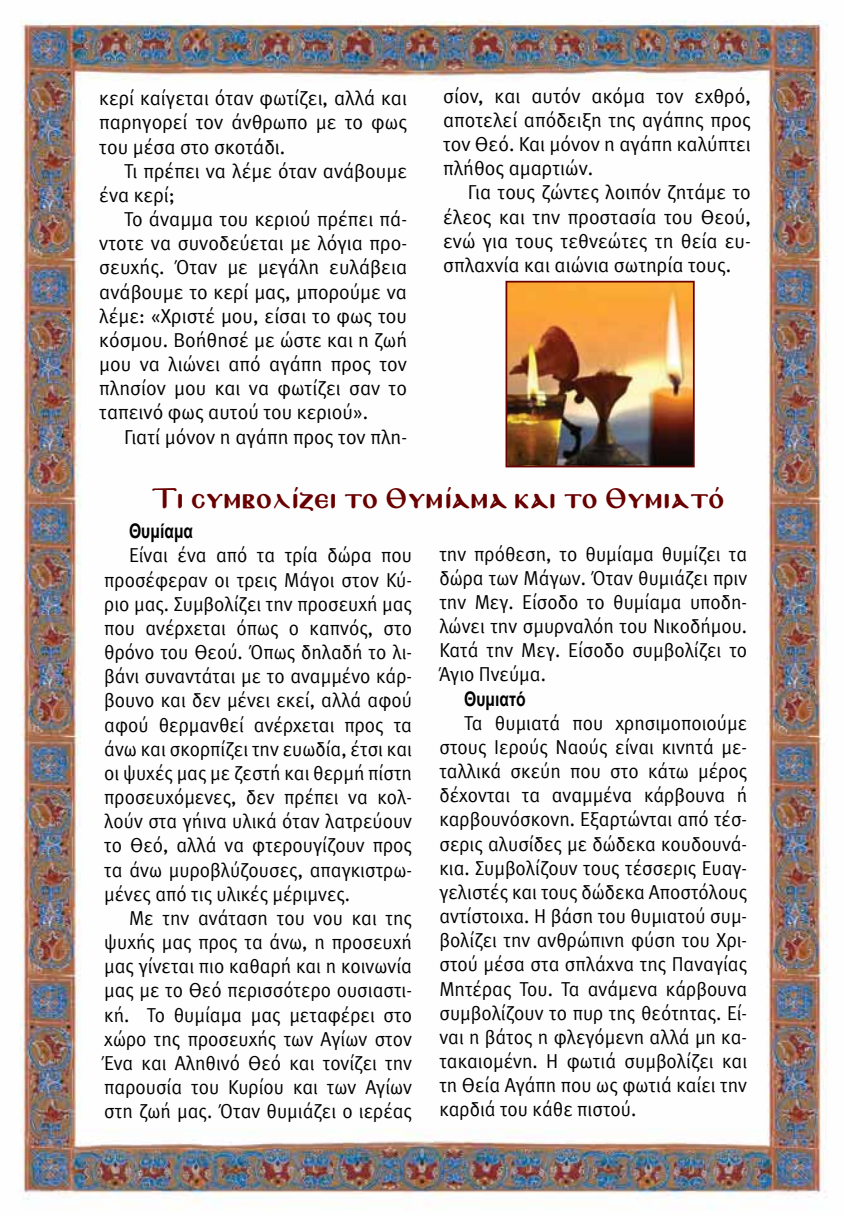
<style>
.page{position:relative;width:844px;height:1216px;background:#fff}
.page>*{position:absolute;margin:0;border:0;box-sizing:border-box;transform-origin:0 0}
.t1{font:24.5px "Mg Byzantine UC Pol Normal";color:#680000;scale:.9 1}
.t2{font:20.12px/24.2px "Meta Normal Greek";color:#000;text-align:justify;scale:.95 1}
.t3{font:20.12px/24.2px "Meta Normal Greek";color:#000;text-align:justify}
.t4{font:700 20.12px "Arial Narrow";color:#000;scale:.95 1}
</style>
<div class="page">
<img style="left:20px;top:20px;width:808px;height:1189px">
<img style="left:508px;top:284px;width:183px;height:180px">
<div style="left:505px;top:281px;width:189px;height:186px;border:2px solid #680000"></div>
<p class="t3" style="left:99px;top:86px;width:309px">κερί καίγεται όταν φωτίζει, αλλά και παρηγορεί τον άνθρωπο με το φως του μέσα στο σκοτάδι.</p>
<p class="t3" style="left:99px;top:159px;width:309px;text-indent:25px">Τι πρέπει να λέμε όταν ανάβουμε ένα κερί;</p>
<p class="t3" style="left:99px;top:207px;width:309px;text-indent:25px">Το άναμμα του κεριού πρέπει πά&shy;ντοτε να συνοδεύεται με λόγια προ&shy;σευχής. Όταν με μεγάλη ευλάβεια ανάβουμε το κερί μας, μπορούμε να λέμε: «Χριστέ μου, είσαι το φως του κόσμου. Βοήθησέ με ώστε και η ζωή μου να λιώνει από αγάπη προς τον πλησίον μου και να φωτίζει σαν το ταπεινό φως αυτού του κεριού».</p>
<p class="t3" style="left:124px;top:424px;width:284px">Γιατί μόνον η αγάπη προς τον πλη-</p>
<p class="t3" style="left:443px;top:84px;width:309px">σίον, και αυτόν ακόμα τον εχθρό, αποτελεί απόδειξη της αγάπης προς τον Θεό. Και μόνον η αγάπη καλύπτει πλήθος αμαρτιών.</p>
<p class="t3" style="left:443px;top:180px;width:309px;text-indent:25px">Για τους ζώντες λοιπόν ζητάμε το έλεος και την προστασία του Θεού, ενώ για τους τεθνεώτες τη θεία ευ&shy;σπλαχνία και αιώνια σωτηρία τους.</p>
<p class="t1" style="left:152px;top:482px;width:639px">Τι συμβολίζει το Θυμίαμα και το Θυμιατό</p>
<p class="t4" style="left:129px;top:516px;width:69px">Θυμίαμα</p>
<p class="t2" style="left:104px;top:543px;width:325px;text-indent:25px">Είναι ένα από τα τρία δώρα που προσέφεραν οι τρεις Μάγοι στον Κύ&shy;ριο μας. Συμβολίζει την προσευχή μας που ανέρχεται όπως ο καπνός, στο θρόνο του Θεού. Όπως δηλαδή το λι&shy;βάνι συναντάται με το αναμμένο κάρ&shy;βουνο και δεν μένει εκεί, αλλά αφού αφού θερμανθεί ανέρχεται προς τα άνω και σκορπίζει την ευωδία, έτσι και οι ψυχές μας με ζεστή και θερμή πίστη προσευχόμενες, δεν πρέπει να κολ&shy;λούν στα γήινα υλικά όταν λατρεύουν το Θεό, αλλά να φτερουγίζουν προς τα άνω μυροβλύζουσες, απαγκιστρω&shy;μένες από τις υλικές μέριμνες.</p>
<p class="t2" style="left:104px;top:905px;width:325px;text-indent:25px">Με την ανάταση του νου και της ψυχής μας προς τα άνω, η προσευχή μας γίνεται πιο καθαρή και η κοινωνία μας με το Θεό περισσότερο ουσιαστι&shy;κή. Το θυμίαμα μας μεταφέρει στο χώρο της προσευχής των Αγίων στον Ένα και Αληθινό Θεό και τονίζει την παρουσία του Κυρίου και των Αγίων στη ζωή μας. Όταν θυμιάζει ο ιερέας</p>
<p class="t2" style="left:439px;top:541px;width:325px">την πρόθεση, το θυμίαμα θυμίζει τα δώρα των Μάγων. Όταν θυμιάζει πριν την Μεγ. Είσοδο το θυμίαμα υποδη&shy;λώνει την σμυρναλόη του Νικοδήμου.<br>Κατά την Μεγ. Είσοδο συμβολίζει το Άγιο Πνεύμα.</p>
<p class="t4" style="left:464px;top:683px;width:66px">Θυμιατό</p>
<p class="t2" style="left:439px;top:710px;width:325px;text-indent:25px">Τα θυμιατά που χρησιμοποιούμε στους Ιερούς Ναούς είναι κινητά με&shy;ταλλικά σκεύη που στο κάτω μέρος δέχονται τα αναμμένα κάρβουνα ή καρβουνόσκονη. Εξαρτώνται από τέσ&shy;σερις αλυσίδες με δώδεκα κουδουνά&shy;κια. Συμβολίζουν τους τέσσερις Ευαγ&shy;γελιστές και τους δώδεκα Αποστόλους αντίστοιχα. Η βάση του θυμιατού συμ&shy;βολίζει την ανθρώπινη φύση του Χρι&shy;στού μέσα στα σπλάχνα της Παναγίας Μητέρας Του. Τα ανάμενα κάρβουνα συμβολίζουν το πυρ της θεότητας. Εί&shy;ναι η βάτος η φλεγόμενη αλλά μη κα&shy;τακαιομένη. Η φωτιά συμβολίζει και τη Θεία Αγάπη που ως φωτιά καίει την καρδιά του κάθε πιστού.</p>
</div>
